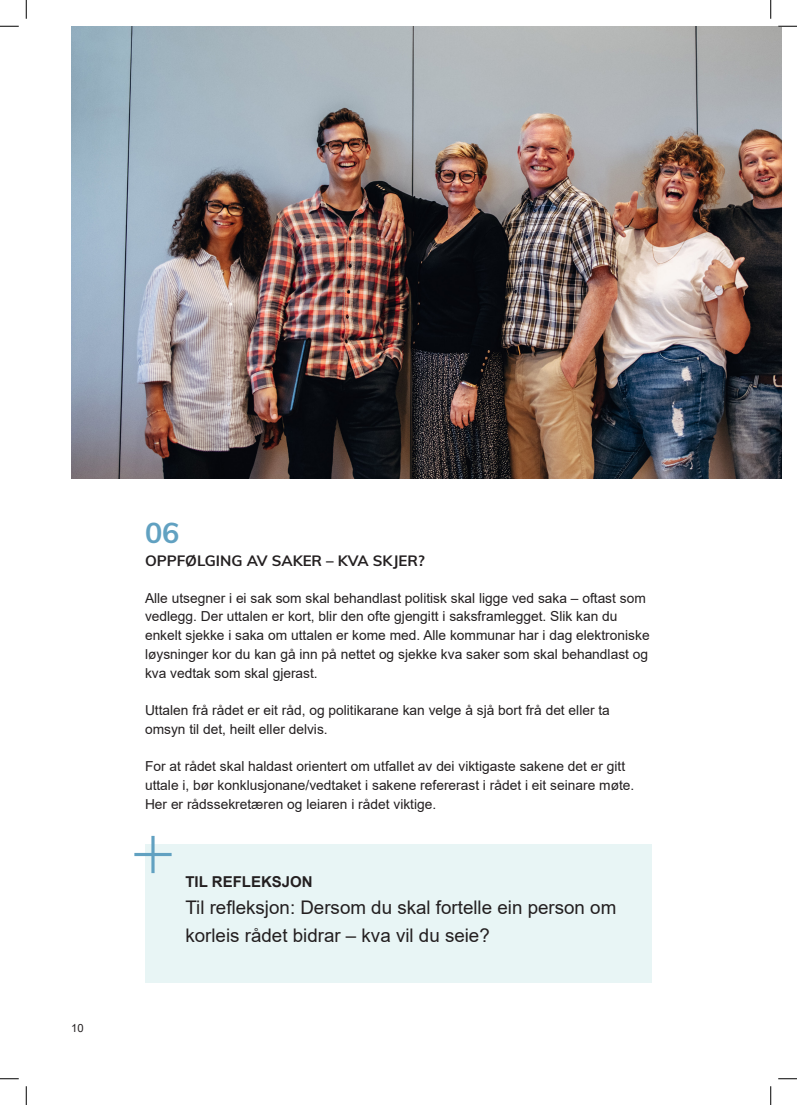
<style>
.page{position:relative;width:797px;height:1105px;background:#fff}
.page>*{position:absolute;margin:0;border:0;box-sizing:border-box;transform-origin:0 0}
.t1{font:700 28.75px "Muli";color:#61a1c1}
.t2{font:18.75px/27.5px "Arial";color:#231f20}
.t3{font:700 15px "Muli";color:#231f20}
.t4{font:700 15px "Arial";color:#231f20}
.t5{font:13.75px/18.8px "Arial";color:#231f20}
.t6{font:11.25px "Arial";color:#231f20}
</style>
<div class="page">
<img style="left:71px;top:26px;width:710px;height:452px">
<div style="left:145px;top:845px;width:507px;height:138px;background:#e8f5f5"></div>
<svg style="left:134px;top:836px;width:38px;height:37px"></svg>
<svg style="left:0;top:25px;width:19px;height:2px"></svg>
<svg style="left:778px;top:25px;width:19px;height:2px"></svg>
<svg style="left:0;top:1078px;width:19px;height:1px"></svg>
<svg style="left:778px;top:1078px;width:19px;height:1px"></svg>
<svg style="left:25px;top:0;width:2px;height:19px"></svg>
<svg style="left:25px;top:1086px;width:2px;height:19px"></svg>
<svg style="left:770px;top:0;width:1px;height:19px"></svg>
<svg style="left:770px;top:1086px;width:1px;height:19px"></svg>
<p class="t6" style="left:71px;top:1020px;width:14px">10</p>
<p class="t1" style="left:145px;top:512px;width:36px">06</p>
<p class="t3" style="left:145px;top:549px;width:281px">OPPFØLGING AV SAKER – KVA SKJER?</p>
<p class="t5" style="left:145px;top:588px;width:506px">Alle utsegner i ei sak som skal behandlast politisk skal ligge ved saka – oftast som vedlegg. Der uttalen er kort, blir den ofte gjengitt i saksframlegget. Slik kan du enkelt sjekke i saka om uttalen er kome med. Alle kommunar har i dag elektroniske løysninger kor du kan gå inn på nettet og sjekke kva saker som skal behandlast og kva vedtak som skal gjerast.</p>
<p class="t5" style="left:145px;top:701px;width:466px">Uttalen frå rådet er eit råd, og politikarane kan velge å sjå bort frå det eller ta</p>
<p class="t5" style="left:145px;top:719px;width:184px">omsyn til det, heilt eller delvis.</p>
<p class="t5" style="left:145px;top:757px;width:491px">For at rådet skal haldast orientert om utfallet av dei viktigaste sakene det er gitt uttale i, bør konklusjonane/vedtaket i sakene refererast i rådet i eit seinare møte.<br>Her er rådssekretæren og leiaren i rådet viktige.</p>
<p class="t4" style="left:185px;top:872px;width:129px">TIL REFLEKSJON</p>
<p class="t2" style="left:185px;top:894px;width:432px">Til refleksjon: Dersom du skal fortelle ein person om korleis rådet bidrar – kva vil du seie?</p>
</div>
